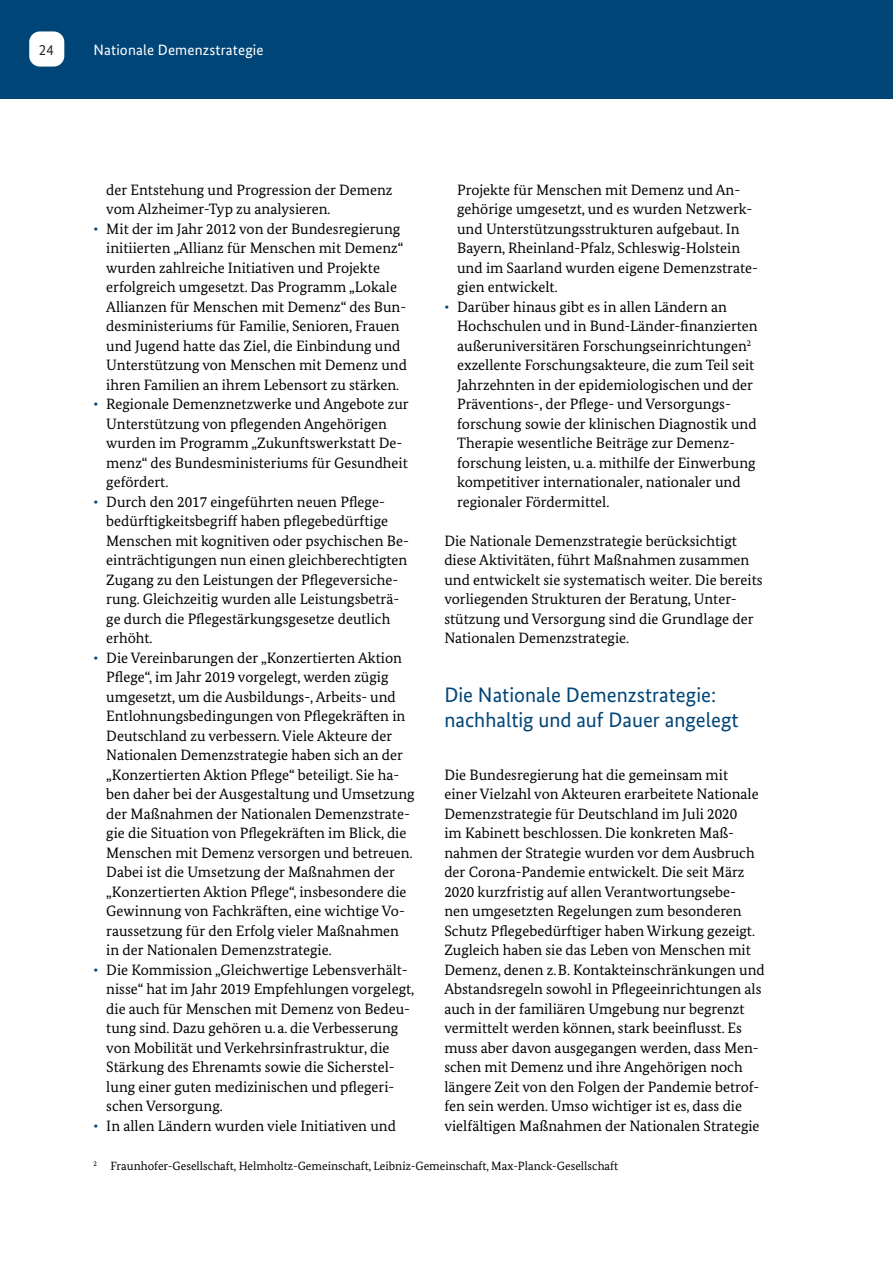
<style>
.page{position:relative;width:893px;height:1263px;background:#fff}
.page>*{position:absolute;margin:0;border:0;box-sizing:border-box;transform-origin:0 0}
.t1{font:21px/25.5px "Bundes Sans";color:#004577}
.t2{font:15px/19.5px "Bundes Serif";color:#000}
.t3{font:15px "Bundes Sans";letter-spacing:.01em;color:#fff}
.t4{font:15px "Bundes Sans";color:#282827}
.t5{font:12px "Bundes Serif";color:#000}
.s1{color:#004577}
</style>
<div class="page">
<div style="left:0;top:0;width:893px;height:98px;background:#004577"></div>
<div style="left:29px;top:31px;width:35px;height:36px;background:#fff;border-radius:11px"></div>
<p class="t4" style="left:39px;top:41px;width:16px">24</p>
<p class="t3" style="left:94px;top:41px;width:172px">Nationale Demenzstrategie</p>
<p class="t2" style="left:457px;top:180px;width:302px">Projekte für Menschen mit Demenz und An&shy;gehörige umgesetzt, und es wurden Netzwerk&shy;und Unterstützungsstrukturen aufgebaut. In Bayern, Rheinland-Pfalz, Schleswig-Holstein und im Saarland wurden eigene Demenzstrate&shy;gien entwickelt.</p>
<p class="t2" style="left:457px;top:297px;width:302px;text-indent:-13px"><span class="s1">•</span> Darüber hinaus gibt es in allen Ländern an Hochschulen und in Bund-Länder-finanzierten außeruniversitären Forschungseinrichtungen<sup>2 </sup>exzellente Forschungsakteure, die zum Teil seit Jahrzehnten in der epidemiologischen und der Präventions-, der Pflege- und Versorgungs&shy;forschung sowie der klinischen Diagnostik und Therapie wesentliche Beiträge zur Demenz&shy;forschung leisten, u. a. mithilfe der Einwerbung kompetitiver internationaler, nationaler und regionaler Fördermittel.</p>
<p class="t2" style="left:444px;top:531px;width:320px">Die Nationale Demenzstrategie berücksichtigt diese Aktivitäten, führt Maßnahmen zusammen und entwickelt sie systematisch weiter. Die bereits vorliegenden Strukturen der Beratung, Unter&shy;stützung und Versorgung sind die Grundlage der Nationalen Demenzstrategie.</p>
<p class="t2" style="left:106px;top:180px;width:288px">der Entstehung und Progression der Demenz vom Alzheimer-Typ zu analysieren.</p>
<p class="t2" style="left:106px;top:219px;width:302px;text-indent:-13px"><span class="s1">•</span> Mit der im Jahr 2012 von der Bundesregierung initiierten „Allianz für Menschen mit Demenz“ wurden zahlreiche Initiativen und Projekte erfolgreich umgesetzt. Das Programm „Lokale Allianzen für Menschen mit Demenz“ des Bun&shy;desministeriums für Familie, Senioren, Frauen und Jugend hatte das Ziel, die Einbindung und Unterstützung von Menschen mit Demenz und ihren Familien an ihrem Lebensort zu stärken.</p>
<p class="t2" style="left:106px;top:394px;width:304px;text-indent:-13px"><span class="s1">•</span> Regionale Demenznetzwerke und Angebote zur Unterstützung von pflegenden Angehörigen wurden im Programm „Zukunftswerkstatt De&shy;menz“ des Bundesministeriums für Gesundheit gefördert.</p>
<p class="t2" style="left:106px;top:492px;width:304px;text-indent:-13px"><span class="s1">•</span> Durch den 2017 eingeführten neuen Pflege&shy;bedürftigkeitsbegriff haben pflegebedürftige Menschen mit kognitiven oder psychischen Be&shy;einträchtigungen nun einen gleichberechtigten Zugang zu den Leistungen der Pflegeversiche&shy;rung. Gleichzeitig wurden alle Leistungsbeträ&shy;ge durch die Pflegestärkungsgesetze deutlich erhöht.</p>
<p class="t2" style="left:106px;top:648px;width:310px;text-indent:-13px"><span class="s1">•</span> Die Vereinbarungen der „Konzertierten Aktion Pflege“, im Jahr 2019 vorgelegt, werden zügig umgesetzt, um die Ausbildungs-, Arbeits- und Entlohnungsbedingungen von Pflegekräften in Deutschland zu verbessern. Viele Akteure der Nationalen Demenzstrategie haben sich an der „Konzertierten Aktion Pflege“ beteiligt. Sie ha&shy;ben daher bei der Ausgestaltung und Umsetzung der Maßnahmen der Nationalen Demenzstrate&shy;gie die Situation von Pflegekräften im Blick, die Menschen mit Demenz versorgen und betreuen.<br>Dabei ist die Umsetzung der Maßnahmen der „Konzertierten Aktion Pflege“, insbesondere die Gewinnung von Fachkräften, eine wichtige Vo&shy;raussetzung für den Erfolg vieler Maßnahmen in der Nationalen Demenzstrategie.</p>
<p class="t2" style="left:106px;top:960px;width:310px;text-indent:-13px"><span class="s1">•</span> Die Kommission „Gleichwertige Lebensverhält&shy;nisse“ hat im Jahr 2019 Empfehlungen vorgelegt, die auch für Menschen mit Demenz von Bedeu&shy;tung sind. Dazu gehören u. a. die Verbesserung von Mobilität und Verkehrsinfrastruktur, die Stärkung des Ehrenamts sowie die Sicherstel&shy;lung einer guten medizinischen und pflegeri&shy;schen Versorgung.</p>
<p class="t2" style="left:94px;top:1116px;width:304px"><span class="s1">•</span> In allen Ländern wurden viele Initiativen und</p>
<p class="t5" style="left:94px;top:1158px;width:526px"><sup>2</sup> Fraunhofer-Gesellschaft, Helmholtz-Gemeinschaft, Leibniz-Gemeinschaft, Max-Planck-Gesellschaft</p>
<h2 class="t1" style="left:444px;top:682px;width:296px">Die Nationale Demenzstrategie: nachhaltig und auf Dauer angelegt</h2>
<p class="t2" style="left:444px;top:765px;width:322px">Die Bundesregierung hat die gemeinsam mit<br>einer Vielzahl von Akteuren erarbeitete Nationale Demenzstrategie für Deutschland im Juli 2020<br>im Kabinett beschlossen. Die konkreten Maß&shy;nahmen der Strategie wurden vor dem Ausbruch der Corona-Pandemie entwickelt. Die seit März 2020 kurzfristig auf allen Verantwortungsebe-<br>nen umgesetzten Regelungen zum besonderen Schutz Pflegebedürftiger haben Wirkung gezeigt.<br>Zugleich haben sie das Leben von Menschen mit Demenz, denen z. B. Kontakteinschränkungen und Abstandsregeln sowohl in Pflegeeinrichtungen als auch in der familiären Umgebung nur begrenzt vermittelt werden können, stark beeinflusst. Es muss aber davon ausgegangen werden, dass Men&shy;schen mit Demenz und ihre Angehörigen noch längere Zeit von den Folgen der Pandemie betrof&shy;fen sein werden. Umso wichtiger ist es, dass die vielfältigen Maßnahmen der Nationalen Strategie</p>
</div>
